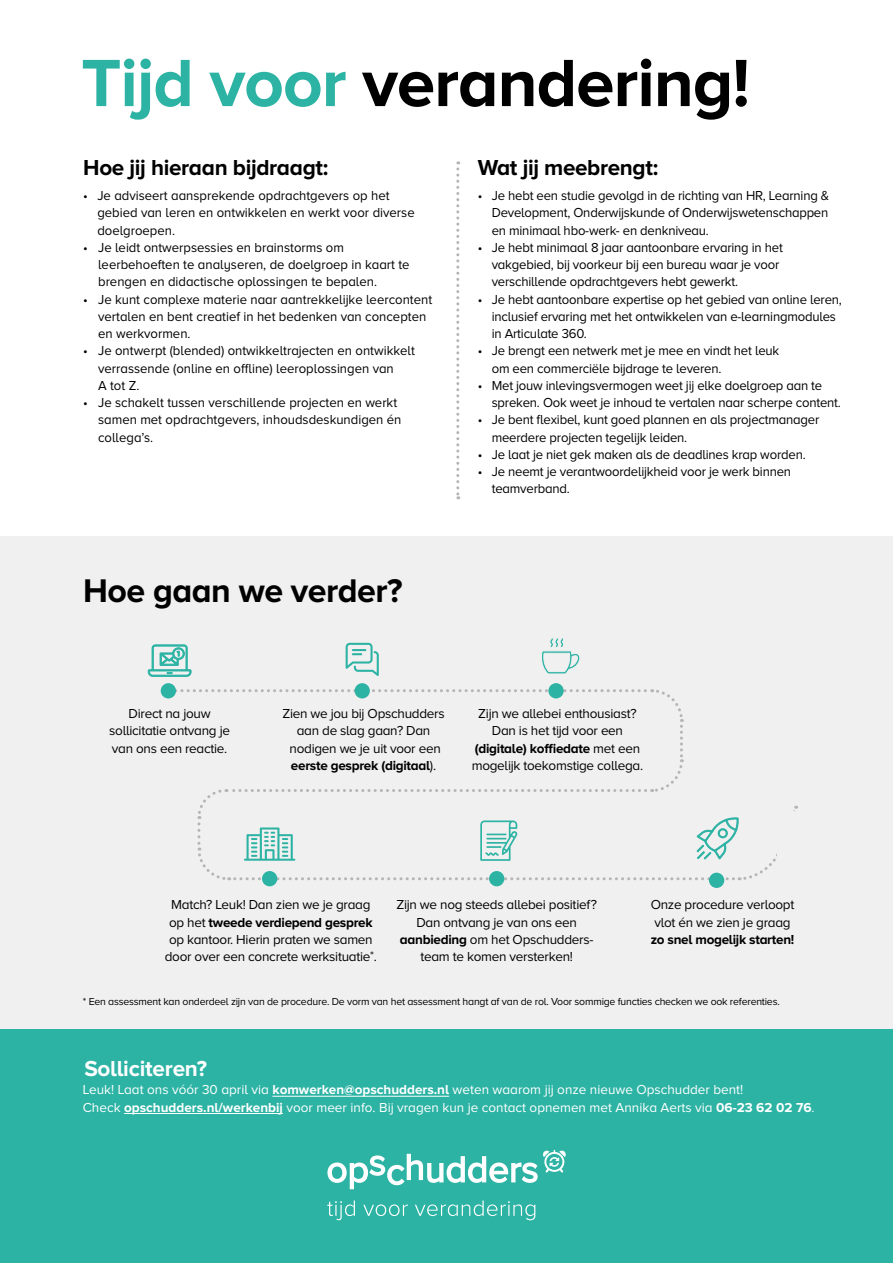
<style>
.page{position:relative;width:893px;height:1263px;background:#fff}
.page>*{position:absolute;margin:0;border:0;box-sizing:border-box;transform-origin:0 0}
.t1{font:700 69.3px "Proxima Nova A";letter-spacing:-.015em;color:#000}
.t2{font:700 33.9px "Proxima Nova A";letter-spacing:-.015em;color:#000}
.t3{font:700 22.5px "Proxima Nova A";letter-spacing:-.015em;color:#000}
.t4{font:700 22.5px "Proxima Nova A";letter-spacing:-.01em;color:#fff}
.t5{font:13.5px/17.2px "Proxima Nova A";letter-spacing:-.015em;color:#000}
.t6{font:13.5px/17.2px "Proxima Nova A";color:#fff}
.t7{font:700 13.5px "Proxima Nova A";letter-spacing:-.02em;color:#000}
.t8{font:10.5px "Proxima Nova A";letter-spacing:-.02em;color:#000}
.s1{color:#2cb3a4}
.s2{font-weight:700}
.s3{font-size:11.4px}
</style>
<div class="page">
<div style="left:0;top:536px;width:893px;height:508px;background:#f0f0f0"></div>
<div style="left:0;top:1029px;width:893px;height:234px;background:#2cb3a4"></div>
<svg style="left:327px;top:1200px;width:28px;height:20px"></svg>
<svg style="left:363px;top:1204px;width:45px;height:12px"></svg>
<svg style="left:415px;top:1200px;width:120px;height:20px"></svg>
<svg style="left:327px;top:1150px;width:239px;height:39px"></svg>
<div style="left:161px;top:683px;width:15px;height:15px;background:#2cb3a4;border-radius:50%"></div>
<div style="left:355px;top:683px;width:15px;height:15px;background:#2cb3a4;border-radius:50%"></div>
<svg style="left:548px;top:683px;width:16px;height:15px"></svg>
<div style="left:262px;top:871px;width:15px;height:15px;background:#2cb3a4;border-radius:50%"></div>
<div style="left:489px;top:871px;width:15px;height:15px;background:#2cb3a4;border-radius:50%"></div>
<div style="left:709px;top:873px;width:15px;height:15px;background:#2cb3a4;border-radius:50%"></div>
<svg style="left:456px;top:161px;width:3px;height:338px"></svg>
<svg style="left:541px;top:638px;width:39px;height:36px"></svg>
<svg style="left:346px;top:643px;width:33px;height:33px"></svg>
<svg style="left:148px;top:644px;width:44px;height:33px"></svg>
<hr style="left:272px;top:1096px;width:177px;height:1px;background:#fff">
<hr style="left:124px;top:1113px;width:159px;height:1px;background:#fff">
<svg style="left:170px;top:688px;width:628px;height:194px"></svg>
<h1 class="t1" style="left:81px;top:44px;width:670px"><span class="s1">Tijd voor</span> verandering!</h1>
<h3 class="t3" style="left:83px;top:155px;width:247px">Hoe jij hieraan bijdraagt:</h3>
<h3 class="t3" style="left:478px;top:155px;width:182px">Wat jij meebrengt:</h3>
<p class="t5" style="left:97px;top:187px;width:319px;text-indent:-14px">• Je adviseert aansprekende opdrachtgevers op het gebied van leren en ontwikkelen en werkt voor diverse doelgroepen.</p>
<p class="t5" style="left:98px;top:239px;width:313px;text-indent:-15px">• Je leidt ontwerpsessies en brainstorms om leerbehoeften te analyseren, de doelgroep in kaart te brengen en didactische oplossingen te bepalen.</p>
<p class="t5" style="left:98px;top:290px;width:336px;text-indent:-15px">• Je kunt complexe materie naar aantrekkelijke leercontent vertalen en bent creatief in het bedenken van concepten en werkvormen.</p>
<p class="t5" style="left:98px;top:342px;width:318px;text-indent:-15px">• Je ontwerpt (blended) ontwikkeltrajecten en ontwikkelt verrassende (online en offline) leeroplossingen van<br>A tot Z.</p>
<p class="t5" style="left:98px;top:394px;width:305px;text-indent:-15px">• Je schakelt tussen verschillende projecten en werkt samen met opdrachtgevers, inhoudsdeskundigen én collega’s.</p>
<p class="t5" style="left:492px;top:187px;width:339px;text-align:justify;text-indent:-14px">• Je hebt een studie gevolgd in de richting van HR, Learning &amp; Development, Onderwijskunde of Onderwijswetenschappen en minimaal hbo-werk- en denkniveau.</p>
<p class="t5" style="left:492px;top:239px;width:293px;text-indent:-14px">• Je hebt minimaal 8 jaar aantoonbare ervaring in het vakgebied, bij voorkeur bij een bureau waar je voor verschillende opdrachtgevers hebt gewerkt.</p>
<p class="t5" style="left:492px;top:290px;width:352px;text-indent:-14px">• Je hebt aantoonbare expertise op het gebied van online leren, inclusief ervaring met het ontwikkelen van e-learningmodules in Articulate 360.</p>
<p class="t5" style="left:492px;top:342px;width:289px;text-indent:-14px">• Je brengt een netwerk met je mee en vindt het leuk om een commerciële bijdrage te leveren.</p>
<p class="t5" style="left:492px;top:377px;width:351px;text-indent:-14px">• Met jouw inlevingsvermogen weet jij elke doelgroep aan te spreken. Ook weet je inhoud te vertalen naar scherpe content.</p>
<p class="t5" style="left:492px;top:411px;width:329px;text-indent:-14px">• Je bent flexibel, kunt goed plannen en als projectmanager meerdere projecten tegelijk leiden.</p>
<p class="t5" style="left:478px;top:446px;width:330px">• Je laat je niet gek maken als de deadlines krap worden.</p>
<p class="t5" style="left:492px;top:463px;width:301px;text-indent:-14px">• Je neemt je verantwoordelijkheid voor je werk binnen teamverband.</p>
<h2 class="t2" style="left:83px;top:571px;width:321px">Hoe gaan we verder?</h2>
<p class="t5" style="left:109px;top:705px;width:122px;text-align:center">Direct na jouw sollicitatie ontvang je van ons een reactie.</p>
<p class="t5" style="left:282px;top:705px;width:164px;text-align:center">Zien we jou bij Opschudders aan de slag gaan? Dan nodigen we je uit voor een <span class="s2">eerste gesprek (digitaal</span>).</p>
<p class="t5" style="left:472px;top:705px;width:173px;text-align:center">Zijn we allebei enthousiast?<br>Dan is het tijd voor een <span class="s2">(digitale) koffiedate</span> met een mogelijk toekomstige collega.</p>
<p class="t5" style="left:165px;top:896px;width:214px;text-align:center">Match? Leuk! Dan zien we je graag op het <span class="s2">tweede verdiepend gesprek </span>op kantoor. Hierin praten we samen door over een concrete werksituatie<span class="s3">*</span>.</p>
<p class="t5" style="left:396px;top:896px;width:202px;text-align:center">Zijn we nog steeds allebei positief?<br>Dan ontvang je van ons een <span class="s2">aanbieding</span> om het Opschudders&shy;team te komen versterken!</p>
<p class="t5" style="left:651px;top:896px;width:145px">Onze procedure verloopt vlot én we zien je graag</p>
<p class="t7" style="left:651px;top:932px;width:145px">zo snel mogelijk starten!</p>
<p class="t8" style="left:83px;top:995px;width:698px">* Een assessment kan onderdeel zijn van de procedure. De vorm van het assessment hangt af van de rol. Voor sommige functies checken we ook referenties.</p>
<h3 class="t4" style="left:84px;top:1056px;width:124px">Solliciteren?</h3>
<p class="t6" style="left:83px;top:1081px;width:733px">Leuk! Laat ons vóór 30 april via <span class="s2">komwerken@opschudders.nl</span> weten waarom jij onze nieuwe Opschudder bent!<br>Check <span class="s2">opschudders.nl/werkenbij</span> voor meer info. Bij vragen kun je contact opnemen met Annika Aerts via <span class="s2">06-23 62 02 76</span>.</p>
</div>
